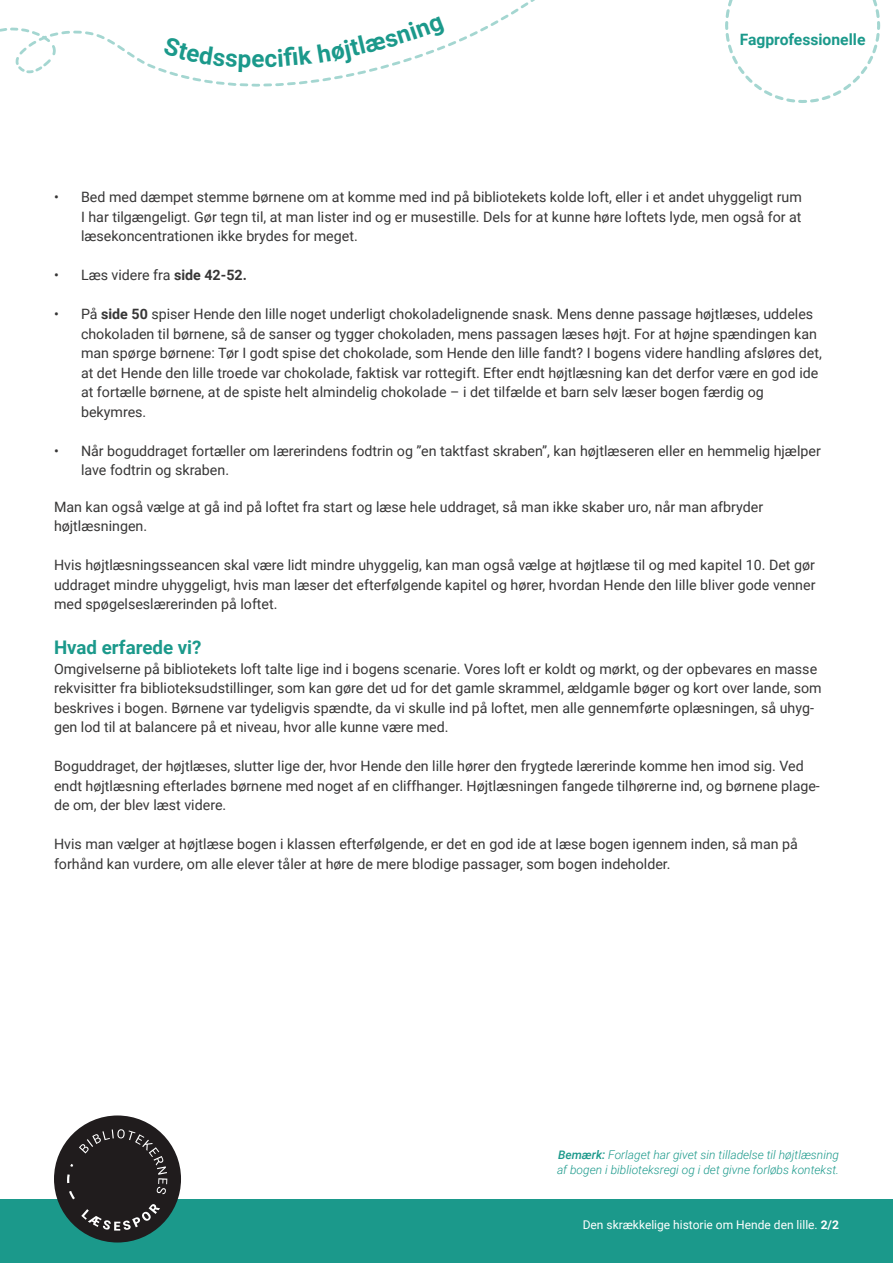
<style>
.page{position:relative;width:893px;height:1263px;background:#fff}
.page>*{position:absolute;margin:0;border:0;box-sizing:border-box;transform-origin:0 0}
.t1{font:700 24.3px "Roboto";color:#1b998b}
.t2{font:700 18.75px "Roboto";color:#1b998b}
.t3{font:700 15.6px "Roboto";color:#1b998b}
.t4{font:14.25px/19.5px "Roboto";color:#373636}
.t5{font:italic 300 12px "Roboto";color:#1b998b}
.t6{font:12px "Roboto";color:#fff}
.s1{font-weight:700}
.s2{font-weight:500}
</style>
<div class="page">
<div style="left:0;top:1199px;width:893px;height:64px;background:#1b998b"></div>
<svg style="left:54px;top:1115px;width:127px;height:127px"></svg>
<svg style="left:0;top:0;width:535px;height:74px"></svg>
<svg style="left:725px;top:0;width:156px;height:103px"></svg>
<svg style="left:156px;top:16px;width:316px;height:71px"></svg>
<h1 class="t1" style="left:251px;top:42px;width:15px">e</h1>
<p class="t3" style="left:740px;top:29px;width:127px">Fagprofessionelle</p>
<p class="t4" style="left:81px;top:187px;width:722px;text-align:justify;text-indent:-27px">• Bed med dæmpet stemme børnene om at komme med ind på bibliotekets kolde loft, eller i et andet uhyggeligt rum I har tilgængeligt. Gør tegn til, at man lister ind og er musestille. Dels for at kunne høre loftets lyde, men også for at læsekoncentrationen ikke brydes for meget.</p>
<p class="t4" style="left:54px;top:265px;width:194px">• Læs videre fra <span class="s1">side 42-52.</span></p>
<p class="t4" style="left:81px;top:304px;width:742px;text-indent:-27px">• På <span class="s1">side 50</span> spiser Hende den lille noget underligt chokoladelignende snask. Mens denne passage højtlæses, uddeles chokoladen til børnene, så de sanser og tygger chokoladen, mens passagen læses højt. For at højne spændingen kan man spørge børnene: Tør I godt spise det chokolade, som Hende den lille fandt? I bogens videre handling afsløres det, at det Hende den lille troede var chokolade, faktisk var rottegift. Efter endt højtlæsning kan det derfor være en god ide at fortælle børnene, at de spiste helt almindelig chokolade – i det tilfælde et barn selv læser bogen færdig og bekymres.</p>
<p class="t4" style="left:81px;top:440px;width:741px;text-indent:-27px">• Når boguddraget fortæller om lærerindens fodtrin og ”en taktfast skraben”, kan højtlæseren eller en hemmelig hjælper lave fodtrin og skraben.</p>
<p class="t4" style="left:54px;top:496px;width:711px">Man kan også vælge at gå ind på loftet fra start og læse hele uddraget, så man ikke skaber uro, når man afbryder højtlæsningen.</p>
<p class="t4" style="left:54px;top:555px;width:763px;text-align:justify">Hvis højtlæsningsseancen skal være lidt mindre uhyggelig, kan man også vælge at højtlæse til og med kapitel 10. Det gør uddraget mindre uhyggeligt, hvis man læser det efterfølgende kapitel og hører, hvordan Hende den lille bliver gode venner med spøgelseslærerinden på loftet.</p>
<p class="t2" style="left:54px;top:634px;width:149px">Hvad erfarede vi?</p>
<p class="t4" style="left:54px;top:658px;width:769px">Omgivelserne på bibliotekets loft talte lige ind i bogens scenarie. Vores loft er koldt og mørkt, og der opbevares en masse rekvisitter fra biblioteksudstillinger, som kan gøre det ud for det gamle skrammel, ældgamle bøger og kort over lande, som beskrives i bogen. Børnene var tydeligvis spændte, da vi skulle ind på loftet, men alle gennemførte oplæsningen, så uhyg&shy;gen lod til at balancere på et niveau, hvor alle kunne være med.</p>
<p class="t4" style="left:54px;top:756px;width:767px">Boguddraget, der højtlæses, slutter lige der, hvor Hende den lille hører den frygtede lærerinde komme hen imod sig. Ved endt højtlæsning efterlades børnene med noget af en cliffhanger. Højtlæsningen fangede tilhørerne ind, og børnene plage&shy;de om, der blev læst videre.</p>
<p class="t4" style="left:54px;top:834px;width:745px">Hvis man vælger at højtlæse bogen i klassen efterfølgende, er det en god ide at læse bogen igennem inden, så man på forhånd kan vurdere, om alle elever tåler at høre de mere blodige passager, som bogen indeholder.</p>
<p class="t5" style="left:558px;top:1146px;width:282px"><span class="s2">Bemærk:</span> Forlaget har givet sin tilladelse til højtlæsning</p>
<p class="t5" style="left:557px;top:1161px;width:283px">af bogen i biblioteksregi og i det givne forløbs kontekst.</p>
<p class="t6" style="left:583px;top:1216px;width:258px">Den skrækkelige historie om Hende den lille. <span class="s1">2/2</span></p>
</div>
